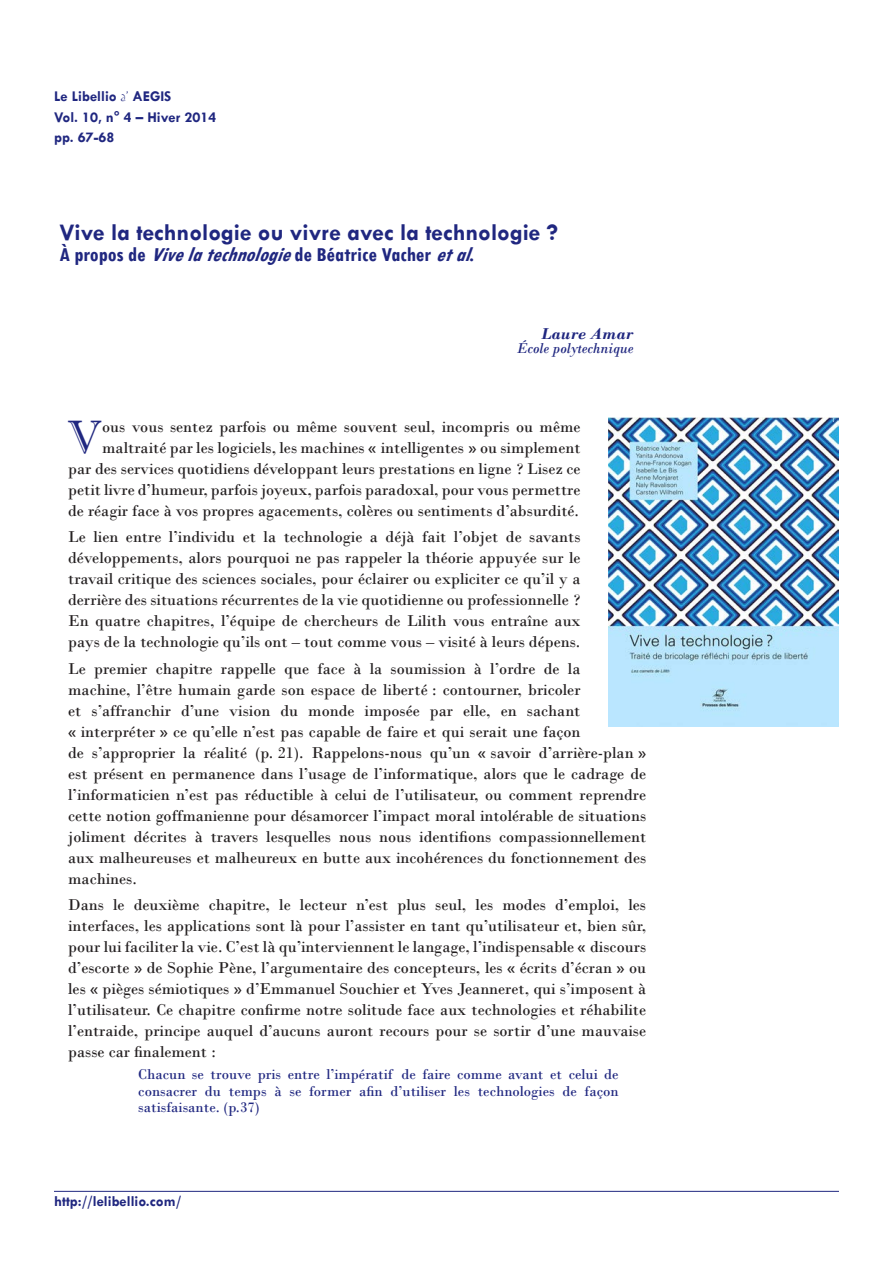
<style>
.page{position:relative;width:893px;height:1263px;background:#fff}
.page>*{position:absolute;margin:0;border:0;box-sizing:border-box;transform-origin:0 0}
.Article_-_Texte{font:46.95px "Imprint MT Shadow";color:#202780}
.Article_-_Titre_avec{font:700 24px "Tw Cen";color:#202780}
.Article_-_Titre_2nd{font:700 condensed 21px "Tw Cen";color:#202780}
.Article_-_Texte-2{font:16.5px/21px "Bodoni";color:#231f20;text-align:justify}
.Article_-_ACécile_Mé{font:italic 700 16.5px "Bodoni";color:#202780}
.Article_-_Extraits{font:15px/16.5px "Bodoni";color:#202780;text-align:justify}
.Article_-_Auteur_2_o{font:700 15px "Tw Cen";color:#202780}
.Article_-_Auteur_2_o-2{font:italic 15px "Bodoni";color:#202780}
.s1{font-family:"French Script";font-weight:400}
.s2{font-style:italic}
</style>
<div class="page">
<hr style="left:54px;top:1191px;width:785px;height:1px;background:#202780">
<img style="left:608px;top:417px;width:231px;height:310px">
<p class="Article_-_Auteur_2_o" style="left:54px;top:87px;width:119px">Le Libellio <span class="s1">d’</span> AEGIS</p>
<p class="Article_-_Auteur_2_o" style="left:54px;top:109px;width:164px">Vol. 10, n° 4 – Hiver 2014</p>
<p class="Article_-_Auteur_2_o" style="left:54px;top:128px;width:62px">pp. 67-68</p>
<p class="Article_-_Titre_avec" style="left:60px;top:218px;width:500px">Vive la technologie ou vivre avec la technologie ?</p>
<p class="Article_-_Titre_2nd" style="left:60px;top:242px;width:420px">À propos de <span class="s2">Vivelatechnologie</span>de Béatrice Vacher <span class="s2">etal</span>.</p>
<p class="Article_-_ACécile_Mé" style="left:541px;top:323px;width:94px">Laure Amar</p>
<p class="Article_-_Auteur_2_o-2" style="left:517px;top:340px;width:118px">École polytechnique</p>
<p class="Article_-_Texte" style="left:67px;top:409px;width:36px">V</p>
<p class="Article_-_Texte-2" style="left:68px;top:416px;width:514px;text-align:right">ous vous sentez parfois ou même souvent seul, incompris ou même maltraité par les logiciels, les machines « intelligentes » ou simplement<br>par des services quotidiens développant leurs prestations en ligne ? Lisez ce petit livre d’humeur, parfois joyeux, parfois paradoxal, pour vous permettre de réagir face à vos propres agacements, colères ou sentiments d’absurdité.</p>
<p class="Article_-_Texte-2" style="left:68px;top:526px;width:514px">Le lien entre l’individu et la technologie a déjà fait l’objet de savants développements, alors pourquoi ne pas rappeler la théorie appuyée sur le travail critique des sciences sociales, pour éclairer ou expliciter ce qu’il y a derrière des situations récurrentes de la vie quotidienne ou professionnelle ?<br>En quatre chapitres, l’équipe de chercheurs de Lilith vous entraîne aux pays de la technologie qu’ils ont – tout comme vous – visité à leurs dépens.</p>
<p class="Article_-_Texte-2" style="left:68px;top:658px;width:580px;text-align:left">Le premier chapitre rappelle que face à la soumission à l’ordre de la machine, l’être humain garde son espace de liberté : contourner, bricoler<br>et s’affranchir d’une vision du monde imposée par elle, en sachant<br>« interpréter » ce qu’elle n’est pas capable de faire et qui serait une façon<br>de s’approprier la réalité (p. 21). Rappelons-nous qu’un « savoir d’arrière-plan » est présent en permanence dans l’usage de l’informatique, alors que le cadrage de l’informaticien n’est pas réductible à celui de l’utilisateur, ou comment reprendre cette notion goffmanienne pour désamorcer l’impact moral intolérable de situations joliment décrites à travers lesquelles nous nous identifions compassionnellement aux malheureuses et malheureux en butte aux incohérences du fonctionnement des machines.</p>
<p class="Article_-_Texte-2" style="left:68px;top:894px;width:580px">Dans le deuxième chapitre, le lecteur n’est plus seul, les modes d’emploi, les interfaces, les applications sont là pour l’assister en tant qu’utilisateur et, bien sûr, pour lui faciliter la vie. C’est là qu’interviennent le langage, l’indispensable « discours d’escorte » de Sophie Pène, l’argumentaire des concepteurs, les « écrits d’écran » ou les « pièges sémiotiques » d’Emmanuel Souchier et Yves Jeanneret, qui s’imposent à l’utilisateur. Ce chapitre confirme notre solitude face aux technologies et réhabilite l’entraide, principe auquel d’aucuns auront recours pour se sortir d’une mauvaise passe car finalement :</p>
<p class="Article_-_Extraits" style="left:138px;top:1066px;width:482px">Chacun se trouve pris entre l’impératif de faire comme avant et celui de consacrer du temps à se former afin d’utiliser les technologies de façon satisfaisante. (p.37)</p>
<p class="Article_-_Auteur_2_o" style="left:54px;top:1192px;width:128px">http://lelibellio.com/</p>
</div>
